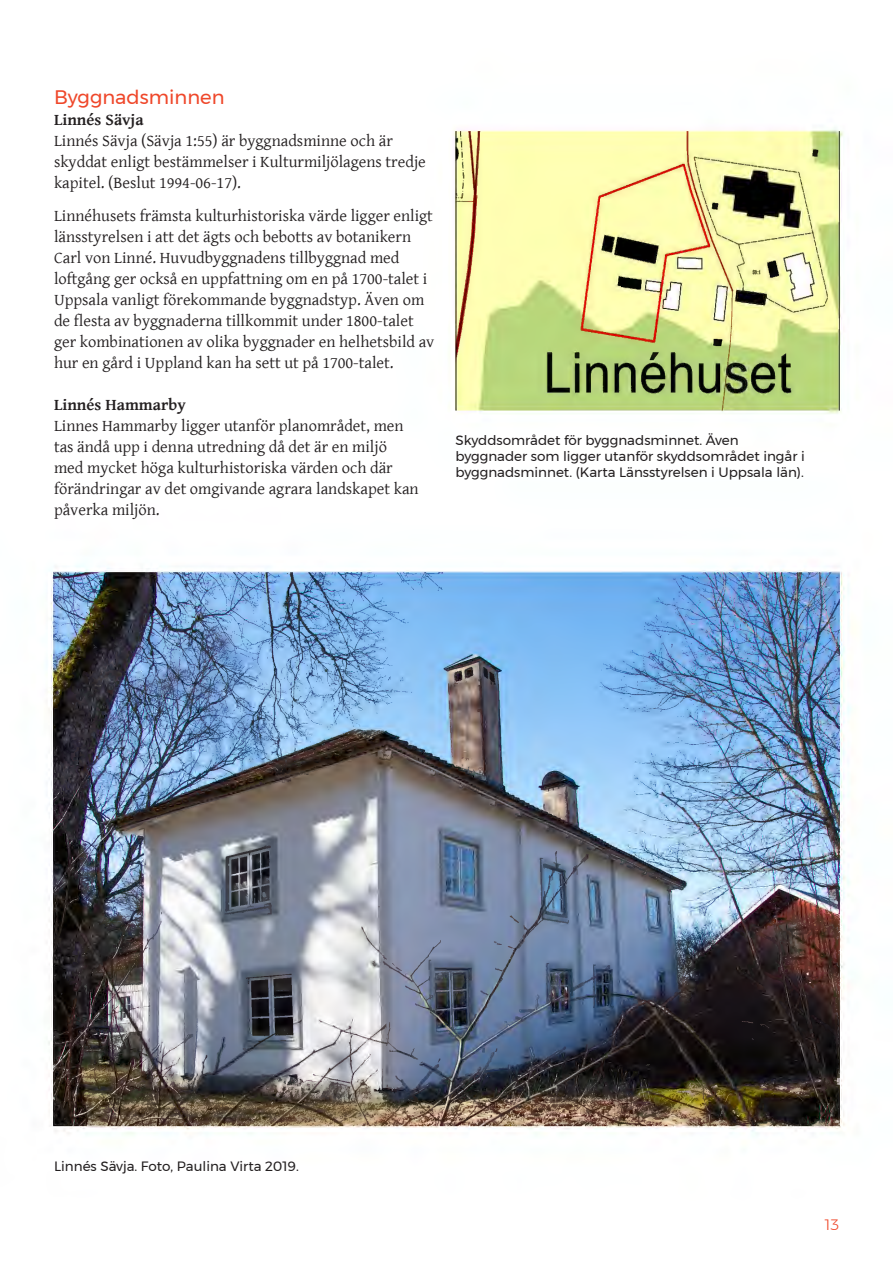
<style>
.page{position:relative;width:893px;height:1263px;background:#fff}
.page>*{position:absolute;margin:0;border:0;box-sizing:border-box;transform-origin:0 0}
.rubrik3{font:19.5px "Montserrat";color:#ef472a}
.rubrik3-2{font:16.5px/21px "Gentium Basic";color:#231f20}
.brödtext{font:16.5px/21px "Gentium Basic";color:#231f20}
.brödtext-2{font:700 16.5px "Gentium Basic";color:#231f20}
.t1{font:300 15px "Montserrat";color:#ef472a}
.t2{font:13.5px/16.2px "Montserrat";color:#231f20}
.s1{font-weight:700}
</style>
<div class="page">
<img style="left:46px;top:128px;width:805px;height:1007px">
<p class="rubrik3" style="left:54px;top:82px;width:172px">Byggnadsminnen</p>
<p class="rubrik3-2" style="left:54px;top:109px;width:373px"><span class="s1">Linnés Sävja<br></span>Linnés Sävja (Sävja 1:55) är byggnadsminne och är skyddat enligt bestämmelser i Kulturmiljölagens tredje kapitel. (Beslut 1994-06-17).</p>
<p class="rubrik3-2" style="left:54px;top:205px;width:382px">Linnéhusets främsta kulturhistoriska värde ligger enligt länsstyrelsen i att det ägts och bebotts av botanikern Carl von Linné. Huvudbyggnadens tillbyggnad med loftgång ger också en uppfattning om en på 1700-talet i Uppsala vanligt förekommande byggnadstyp. Även om de flesta av byggnaderna tillkommit under 1800-talet ger kombinationen av olika byggnader en helhetsbild av hur en gård i Uppland kan ha sett ut på 1700-talet.</p>
<p class="brödtext-2" style="left:54px;top:392px;width:133px">Linnés Hammarby</p>
<p class="brödtext" style="left:54px;top:415px;width:366px">Linnes Hammarby ligger utanför planområdet, men tas ändå upp i denna utredning då det är en miljö med mycket höga kulturhistoriska värden och där förändringar av det omgivande agrara landskapet kan påverka miljön.</p>
<p class="t2" style="left:455px;top:432px;width:351px">Skyddsområdet för byggnadsminnet. Även byggnader som ligger utanför skyddsområdet ingår i byggnadsminnet. (Karta Länsstyrelsen i Uppsala län).</p>
<p class="t2" style="left:54px;top:1157px;width:246px">Linnés Sävja. Foto, Paulina Virta 2019.</p>
<p class="t1" style="left:825px;top:1213px;width:16px">13</p>
</div>
